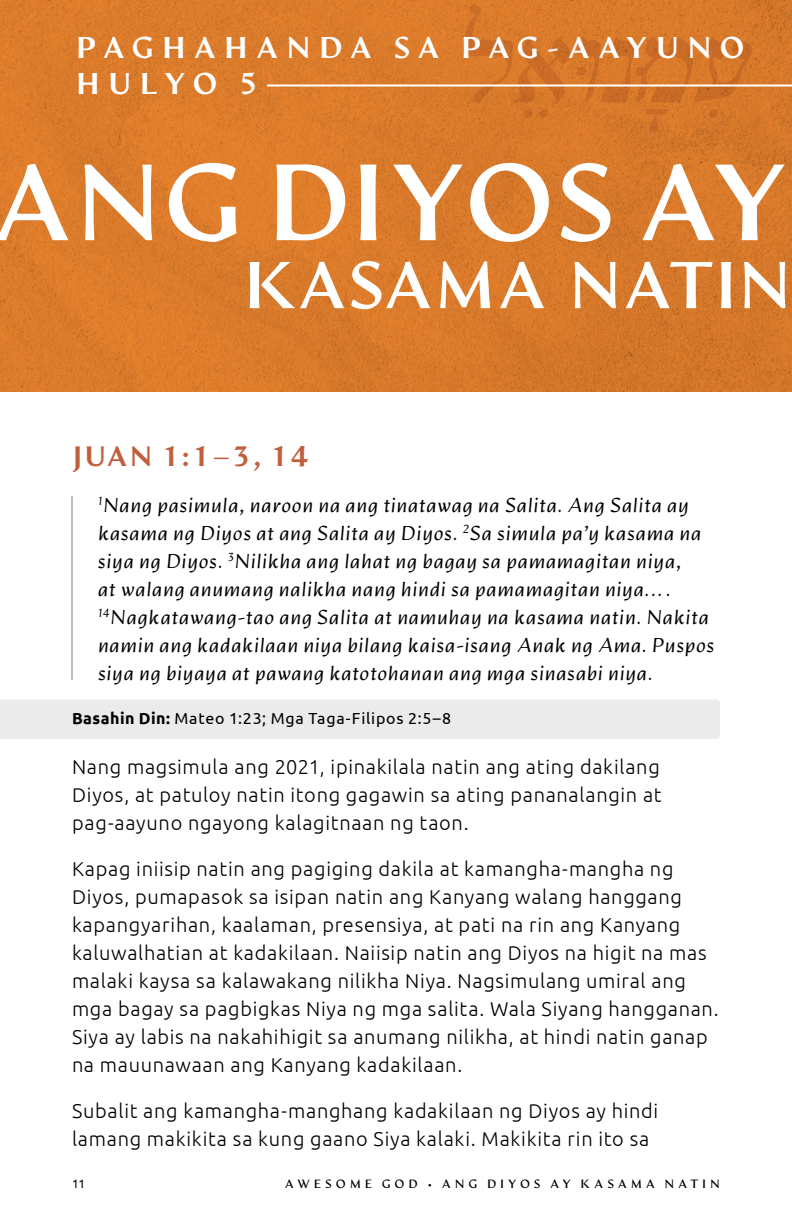
<style>
.page{position:relative;width:792px;height:1224px;background:#fff}
.page>*{position:absolute;margin:0;border:0;box-sizing:border-box;transform-origin:0 0}
.t1{font:800 108px "Artifex Hand CF";color:#fff}
.t2{font:800 66px "Artifex Hand CF";color:#fff}
.t3{font:800 30px/36px "Artifex Hand CF";letter-spacing:.25em;color:#fff}
.t4{font:800 28px "Artifex Hand CF";letter-spacing:.05em;color:#c05f3e}
.t5{font:300 20px/28px "Ubuntu";letter-spacing:.035em;color:#000}
.t6{font:italic 300 20px/28px "Artifex Hand CF";letter-spacing:.03em;color:#000}
.t7{font:16px "Ubuntu";letter-spacing:.045em;color:#000}
.t8{font:700 12px "Artifex Hand CF";letter-spacing:.315em;color:#000}
.t9{font:12px "Ubuntu";color:#000}
.s1{font-weight:700}
</style>
<div class="page">
<img style="left:0;top:0;width:792px;height:392px">
<hr style="left:71px;top:496px;width:2px;height:184px;background:#bcbec0">
<div style="left:0;top:699px;width:720px;height:40px;background:#ebebec"></div>
<hr style="left:267px;top:84px;width:525px;height:2px;background:#fff">
<h3 class="t3" style="left:76px;top:32px;width:670px">PAGHAHANDA SA PAG-AAYUNO<br>HULYO 5</h3>
<h1 class="t1" style="left:-9px;top:137px;width:801px">ANG DIYOS AY</h1>
<h2 class="t2" style="left:243px;top:245px;width:550px">KASAMA NATIN</h2>
<h3 class="t4" style="left:72px;top:439px;width:240px">JUAN 1:1–3, 14</h3>
<p class="t6" style="left:98px;top:492px;width:618px"><sup>1</sup>Nang pasimula, naroon na ang tinatawag na Salita. Ang Salita ay kasama ng Diyos at ang Salita ay Diyos. <sup>2</sup>Sa simula pa’y kasama na siya ng Diyos. <sup>3</sup>Nilikha ang lahat ng bagay sa pamamagitan niya,<br>at walang anumang nalikha nang hindi sa pamamagitan niya. . . .<br><sup>14</sup>Nagkatawang-tao ang Salita at namuhay na kasama natin. Nakita namin ang kadakilaan niya bilang kaisa-isang Anak ng Ama. Puspos siya ng biyaya at pawang katotohanan ang mga sinasabi niya.</p>
<p class="t7" style="left:72px;top:709px;width:381px"><span class="s1">Basahin Din:</span> Mateo 1:23; Mga Taga-Filipos 2:5–8</p>
<p class="t5" style="left:72px;top:752px;width:591px;text-align:justify">Nang magsimula ang 2021, ipinakilala natin ang ating dakilang Diyos, at patuloy natin itong gagawin sa ating pananalangin at pag-aayuno ngayong kalagitnaan ng taon.</p>
<p class="t5" style="left:72px;top:854px;width:648px">Kapag iniisip natin ang pagiging dakila at kamangha-mangha ng Diyos, pumapasok sa isipan natin ang Kanyang walang hanggang kapangyarihan, kaalaman, presensiya, at pati na rin ang Kanyang kaluwalhatian at kadakilaan. Naiisip natin ang Diyos na higit na mas malaki kaysa sa kalawakang nilikha Niya. Nagsimulang umiral ang mga bagay sa pagbigkas Niya ng mga salita. Wala Siyang hangganan.<br>Siya ay labis na nakahihigit sa anumang nilikha, at hindi natin ganap na mauunawaan ang Kanyang kadakilaan.</p>
<p class="t5" style="left:72px;top:1096px;width:588px">Subalit ang kamangha-manghang kadakilaan ng Diyos ay hindi lamang makikita sa kung gaano Siya kalaki. Makikita rin ito sa</p>
<p class="t9" style="left:72px;top:1176px;width:15px">11</p>
<p class="t8" style="left:285px;top:1177px;width:434px">AWESOME GOD • AN G DIYOS AY K ASAMA N ATIN</p>
</div>
